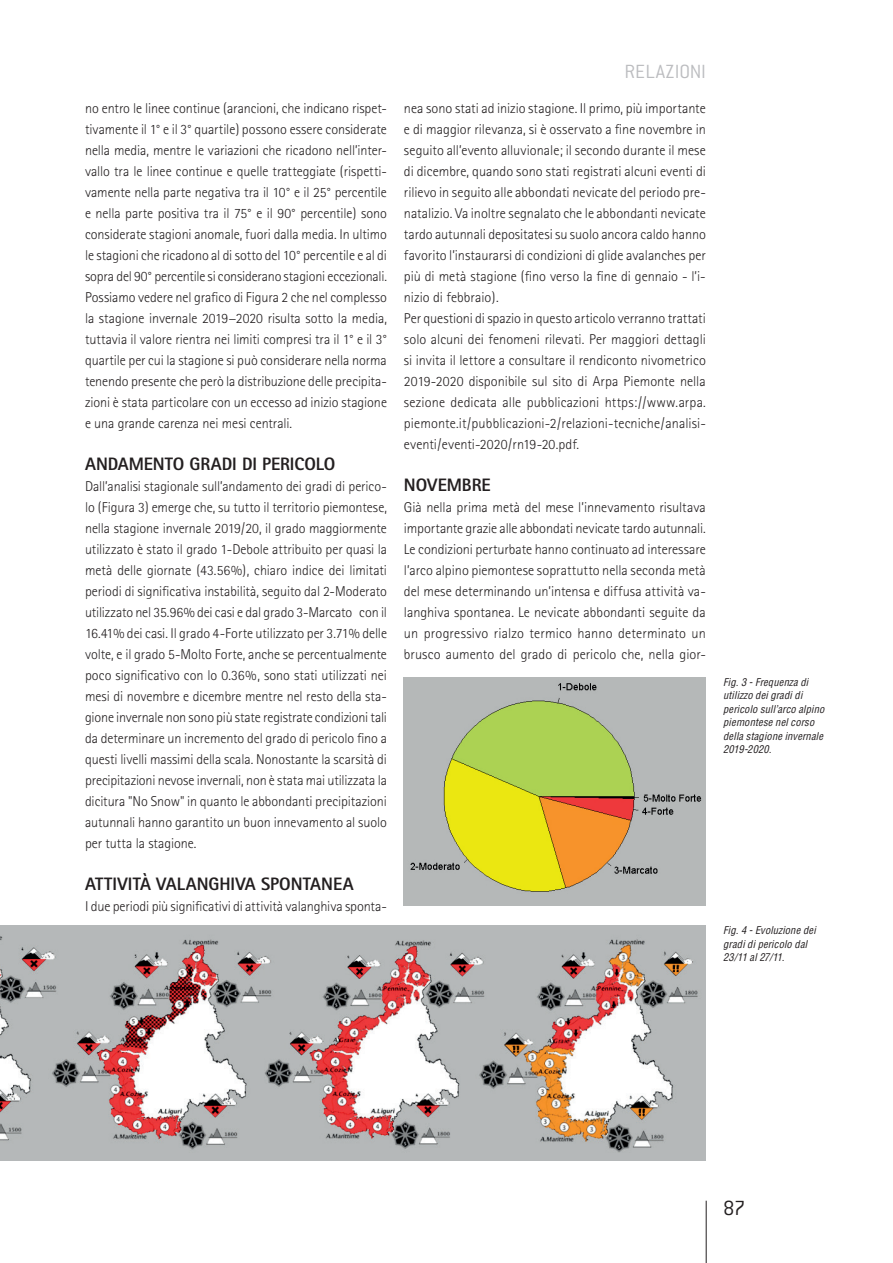
<style>
.page{position:relative;width:893px;height:1263px;background:#fff}
.page>*{position:absolute;margin:0;border:0;box-sizing:border-box;transform-origin:0 0}
.t1{font:300 22.5px "Conduit ITC";color:#231f20}
.t2{font:300 21px "Conduit ITC";letter-spacing:.01em;color:#bcbdc0}
.t3{font:800 18px "Rotis Sans Serif";letter-spacing:-.005em;color:#231f20}
.t4{font:300 14.25px/21px "Rotis Sans Serif";color:#231f20;text-align:justify}
.t5{font:italic condensed 10.5px/13.5px "Helvetica";letter-spacing:.015em;color:#231f20}
</style>
<div class="page">
<img style="left:404px;top:677px;width:302px;height:228px">
<img style="left:0;top:926px;width:706px;height:235px">
<hr style="left:706px;top:1201px;width:1px;height:62px;background:#231f20">
<p class="t4" style="left:85px;top:98px;width:303px">no entro le linee continue (arancioni, che indicano rispet&shy;tivamente il 1° e il 3° quartile) possono essere considerate nella media, mentre le variazioni che ricadono nell’inter&shy;vallo tra le linee continue e quelle tratteggiate (rispetti&shy;vamente nella parte negativa tra il 10° e il 25° percentile e nella parte positiva tra il 75° e il 90° percentile) sono considerate stagioni anomale, fuori dalla media. In ultimo le stagioni che ricadono al di sotto del 10° percentile e al di sopra del 90° percentile si considerano stagioni eccezionali.<br>Possiamo vedere nel grafico di Figura 2 che nel complesso la stagione invernale 2019−2020 risulta sotto la media, tuttavia il valore rientra nei limiti compresi tra il 1° e il 3° quartile per cui la stagione si può considerare nella norma tenendo presente che però la distribuzione delle precipita&shy;zioni è stata particolare con un eccesso ad inizio stagione e una grande carenza nei mesi centrali.</p>
<p class="t3" style="left:85px;top:452px;width:252px">ANDAMENTO GRADI DI PERICOLO</p>
<p class="t4" style="left:85px;top:476px;width:303px">Dall’analisi stagionale sull’andamento dei gradi di perico&shy;lo (Figura 3) emerge che, su tutto il territorio piemontese, nella stagione invernale 2019/20, il grado maggiormente utilizzato è stato il grado 1-Debole attribuito per quasi la metà delle giornate (43.56%), chiaro indice dei limitati periodi di significativa instabilità, seguito dal 2-Moderato utilizzato nel 35.96% dei casi e dal grado 3-Marcato con il 16.41% dei casi. Il grado 4-Forte utilizzato per 3.71% delle volte, e il grado 5-Molto Forte, anche se percentualmente poco significativo con lo 0.36%, sono stati utilizzati nei mesi di novembre e dicembre mentre nel resto della sta&shy;gione invernale non sono più state registrate condizioni tali da determinare un incremento del grado di pericolo fino a questi livelli massimi della scala. Nonostante la scarsità di precipitazioni nevose invernali, non è stata mai utilizzata la dicitura "No Snow" in quanto le abbondanti precipitazioni autunnali hanno garantito un buon innevamento al suolo per tutta la stagione.</p>
<p class="t3" style="left:85px;top:872px;width:270px">ATTIVITÀ VALANGHIVA SPONTANEA</p>
<p class="t4" style="left:85px;top:896px;width:303px">I due periodi più significativi di attività valanghiva sponta-</p>
<h2 class="t2" style="left:624px;top:60px;width:83px">RELAZIONI</h2>
<p class="t4" style="left:404px;top:98px;width:303px;text-align:left">nea sono stati ad inizio stagione. Il primo, più importante e di maggior rilevanza, si è osservato a fine novembre in seguito all’evento alluvionale; il secondo durante il mese di dicembre, quando sono stati registrati alcuni eventi di rilievo in seguito alle abbondati nevicate del periodo pre&shy;natalizio. Va inoltre segnalato che le abbondanti nevicate tardo autunnali depositatesi su suolo ancora caldo hanno favorito l’instaurarsi di condizioni di glide avalanches per più di metà stagione (fino verso la fine di gennaio - l’i&shy;nizio di febbraio).<br>Per questioni di spazio in questo articolo verranno trattati solo alcuni dei fenomeni rilevati. Per maggiori dettagli si invita il lettore a consultare il rendiconto nivometrico 2019-2020 disponibile sul sito di Arpa Piemonte nella sezione dedicata alle pubblicazioni https://www.arpa. piemonte.it/pubblicazioni-2/relazioni-tecniche/analisi&shy;eventi/eventi-2020/rn19-20.pdf.</p>
<p class="t3" style="left:404px;top:473px;width:88px">NOVEMBRE</p>
<p class="t4" style="left:404px;top:497px;width:303px">Già nella prima metà del mese l’innevamento risultava importante grazie alle abbondati nevicate tardo autunnali.<br>Le condizioni perturbate hanno continuato ad interessare l’arco alpino piemontese soprattutto nella seconda metà del mese determinando un’intensa e diffusa attività va&shy;langhiva spontanea. Le nevicate abbondanti seguite da un progressivo rialzo termico hanno determinato un brusco aumento del grado di pericolo che, nella gior-</p>
<p class="t5" style="left:723px;top:675px;width:103px">Fig. 3 - Frequenza di utilizzo dei gradi di pericolo sull’arco alpino piemontese nel corso della stagione invernale<br>2019-2020.</p>
<p class="t5" style="left:723px;top:924px;width:94px">Fig. 4 - Evoluzione dei gradi di pericolo dal<br>23/11 al 27/11.</p>
<h1 class="t1" style="left:723px;top:1195px;width:24px">87</h1>
</div>
